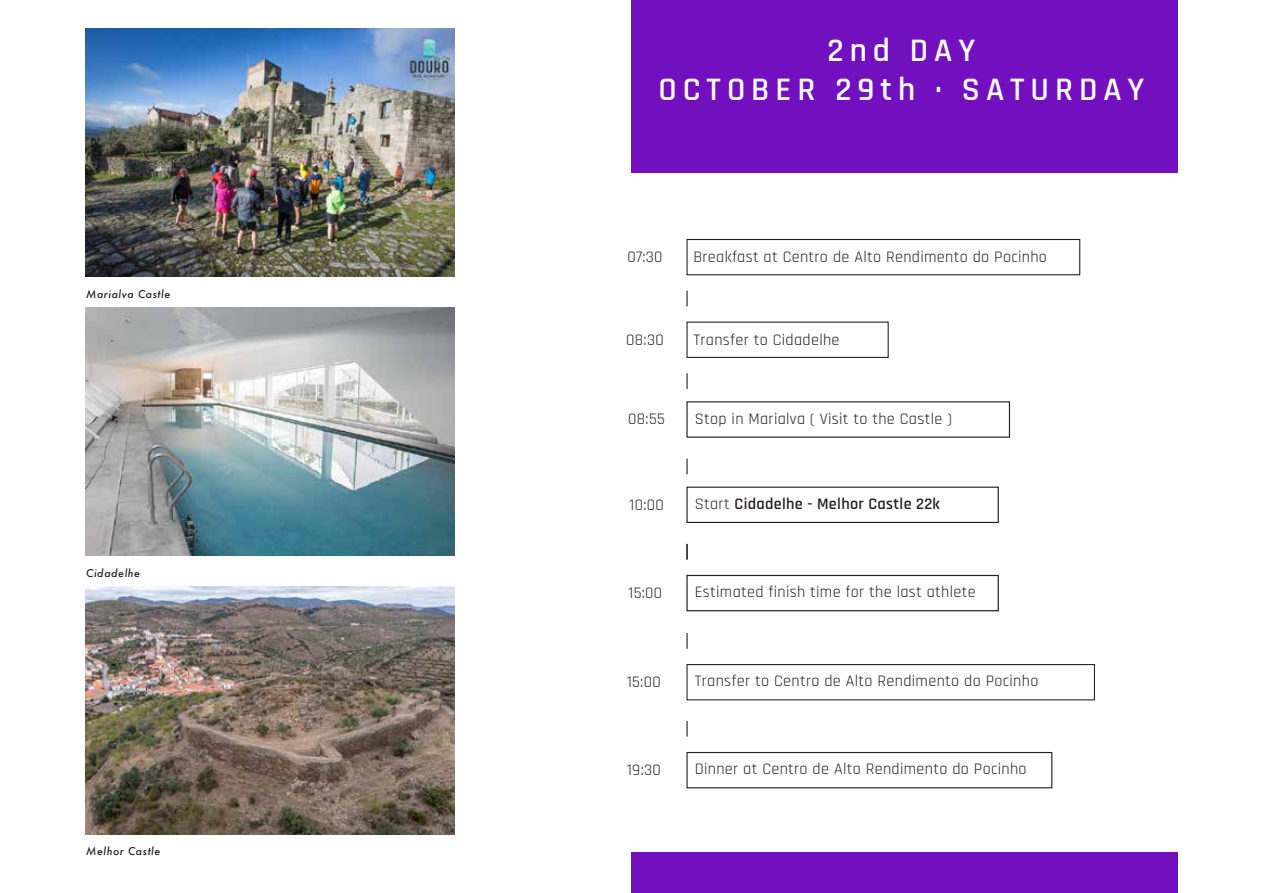
<style>
.page{position:relative;width:1263px;height:893px;background:#fff}
.page>*{position:absolute;margin:0;border:0;box-sizing:border-box;transform-origin:0 0}
.t1{font:600 33.15px/39.8px "Rajdhani";letter-spacing:.18em;color:#fff;text-align:center}
.t2{font:16.2px "Rajdhani";letter-spacing:.02em;color:#231f20}
.t3{font:600 16.2px "Rajdhani";letter-spacing:.02em;color:#231f20}
.t4{font:italic 500 10.5px "Futura";letter-spacing:.05em;color:#231f20}
.s1{font-weight:400}
</style>
<div class="page">
<div style="left:631px;top:0;width:546px;height:172px;background:#7210bf"></div>
<div style="left:631px;top:853px;width:546px;height:40px;background:#7210bf"></div>
<div style="left:686px;top:322px;width:203px;height:36px;border:1px solid #231f20"></div>
<svg style="left:686px;top:373px;width:2px;height:16px"></svg>
<div style="left:686px;top:239px;width:394px;height:36px;border:1px solid #231f20"></div>
<svg style="left:686px;top:291px;width:2px;height:15px"></svg>
<div style="left:686px;top:487px;width:313px;height:36px;border:1px solid #231f20"></div>
<svg style="left:686px;top:459px;width:2px;height:15px"></svg>
<svg style="left:686px;top:544px;width:2px;height:16px"></svg>
<div style="left:686px;top:575px;width:313px;height:36px;border:1px solid #231f20"></div>
<svg style="left:686px;top:633px;width:2px;height:16px"></svg>
<div style="left:686px;top:664px;width:409px;height:36px;border:1px solid #231f20"></div>
<svg style="left:686px;top:721px;width:2px;height:16px"></svg>
<div style="left:686px;top:752px;width:366px;height:36px;border:1px solid #231f20"></div>
<img style="left:85px;top:29px;width:369px;height:248px">
<img style="left:85px;top:308px;width:369px;height:248px">
<img style="left:85px;top:587px;width:369px;height:247px">
<p class="t4" style="left:86px;top:286px;width:86px">Marialva Castle</p>
<p class="t4" style="left:86px;top:566px;width:55px">Cidadelhe</p>
<p class="t4" style="left:86px;top:844px;width:76px">Melhor Castle</p>
<h1 class="t1" style="left:658px;top:31px;width:487px">2nd DAY<br>OCTOBER 29th · SATURDAY</h1>
<p class="t2" style="left:627px;top:248px;width:37px">07:30</p>
<p class="t2" style="left:693px;top:248px;width:355px">Breakfast at Centro de Alto Rendimento do Pocinho</p>
<p class="t2" style="left:626px;top:331px;width:39px">08:30</p>
<p class="t2" style="left:628px;top:410px;width:38px">08:55</p>
<p class="t2" style="left:693px;top:331px;width:148px">Transfer to Cidadelhe</p>
<p class="t2" style="left:695px;top:409px;width:259px">Stop in Marialva ( Visit to the Castle )</p>
<p class="t2" style="left:629px;top:495px;width:36px">10:00</p>
<p class="t3" style="left:695px;top:494px;width:247px"><span class="s1">Start</span> Cidadelhe - Melhor Castle 22k</p>
<p class="t2" style="left:628px;top:583px;width:35px">15:00</p>
<p class="t2" style="left:695px;top:583px;width:282px">Estimated finish time for the last athlete</p>
<p class="t2" style="left:627px;top:673px;width:35px">15:00</p>
<p class="t2" style="left:695px;top:672px;width:345px">Transfer to Centro de Alto Rendimento do Pocinho</p>
<p class="t2" style="left:627px;top:760px;width:35px">19:30</p>
<p class="t2" style="left:695px;top:760px;width:333px">Dinner at Centro de Alto Rendimento do Pocinho</p>
</div>
